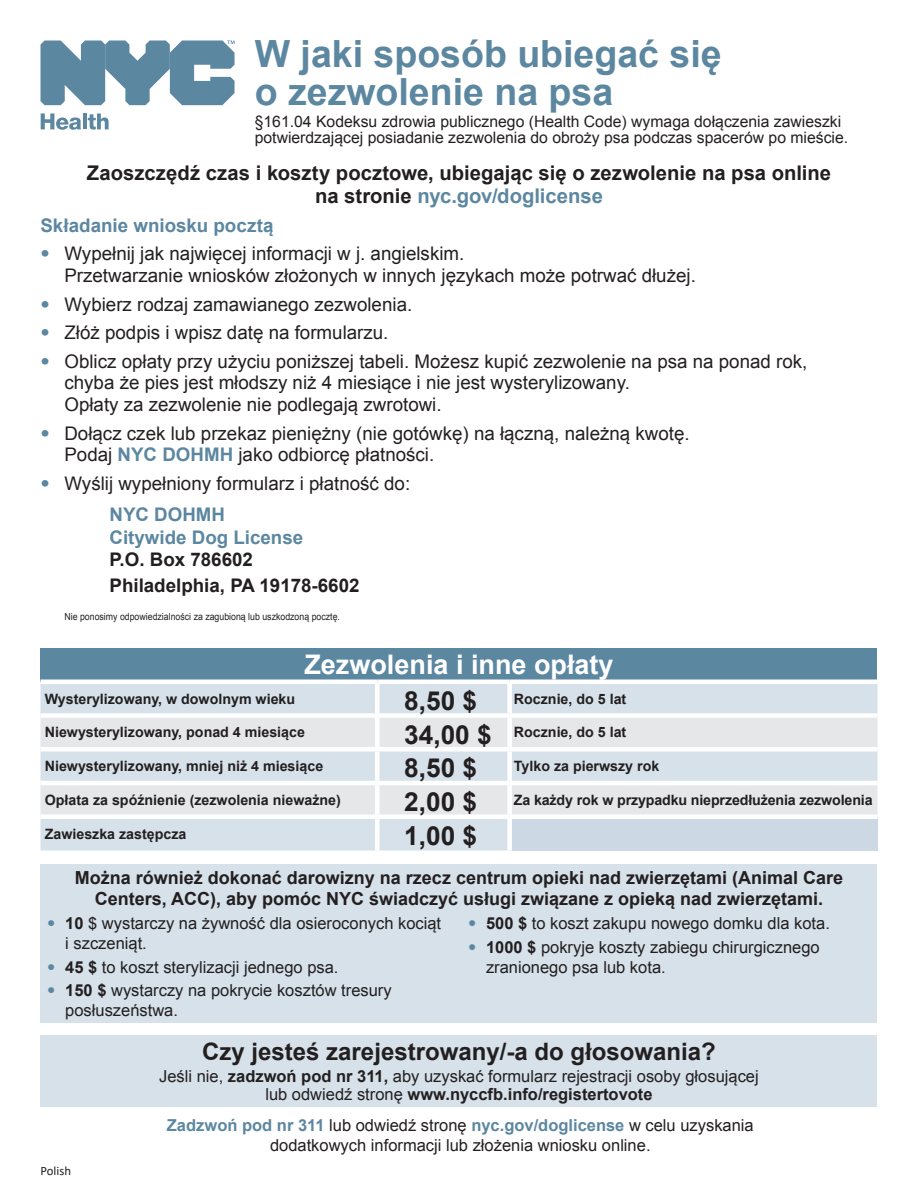
<style>
.page{position:relative;width:918px;height:1188px;background:#fff}
.page>*{position:absolute;margin:0;border:0;box-sizing:border-box;transform-origin:0 0}
.t1{font:700 37.5px/37.8px "Arial";color:#5c87a1}
.t2{font:700 27px "Arial";color:#fff}
.t3{font:700 26.25px "Arial";color:#231f20}
.t4{font:700 24px "Arial";color:#231f20}
.t5{font:700 20.25px/23.5px "Arial";color:#231f20;text-align:center}
.t6{font:18.75px/21.8px "Arial";color:#231f20}
.t7{font:700 18.75px/22.5px "Arial";color:#5c87a1}
.t8{font:700 18.75px "Arial";color:#231f20}
.t9{font:700 18px/21.8px "Arial";color:#231f20;text-align:center}
.t10{font:16.5px/19.5px "Arial";color:#231f20}
.t11{font:15.75px/15.8px "Arial";color:#231f20}
.t12{font:700 14.25px "Arial";color:#231f20}
.t13{font:12.75px "Calibri";color:#231f20}
.t14{font:9.75px "Arial";color:#231f20;scale:.9 1}
.s1{color:#5c87a1}
.s2{font-family:"Helvetica Neue LT Std";color:#5c87a1}
.s3{font-weight:700;color:#5c87a1}
.s4{color:#231f20}
.s5{font-weight:700}
</style>
<div class="page">
<div style="left:40px;top:648px;width:838px;height:34px;background:#5c87a1"></div>
<div style="left:40px;top:684px;width:838px;height:166px;background:#d6e1ea"></div>
<svg style="left:40px;top:718px;width:838px;height:96px;background:#e1e5e9"></svg>
<div style="left:510px;top:817px;width:368px;height:33px;background:#ccd9e4"></div>
<hr style="left:40px;top:680px;width:337px;height:4px;background:#fff">
<hr style="left:377px;top:680px;width:133px;height:4px;background:#fff">
<div style="left:375px;top:684px;width:5px;height:29px;background:#fff"></div>
<hr style="left:510px;top:680px;width:368px;height:4px;background:#fff">
<div style="left:507px;top:684px;width:5px;height:29px;background:#fff"></div>
<div style="left:40px;top:713px;width:337px;height:5px;background:#fff"></div>
<div style="left:377px;top:713px;width:133px;height:5px;background:#fff"></div>
<div style="left:375px;top:718px;width:5px;height:29px;background:#fff"></div>
<div style="left:510px;top:713px;width:368px;height:5px;background:#fff"></div>
<div style="left:507px;top:718px;width:5px;height:29px;background:#fff"></div>
<div style="left:40px;top:747px;width:337px;height:5px;background:#fff"></div>
<div style="left:377px;top:747px;width:133px;height:5px;background:#fff"></div>
<div style="left:375px;top:752px;width:5px;height:29px;background:#fff"></div>
<div style="left:510px;top:747px;width:368px;height:5px;background:#fff"></div>
<div style="left:507px;top:752px;width:5px;height:29px;background:#fff"></div>
<hr style="left:40px;top:781px;width:337px;height:4px;background:#fff">
<hr style="left:377px;top:781px;width:133px;height:4px;background:#fff">
<div style="left:375px;top:785px;width:5px;height:29px;background:#fff"></div>
<hr style="left:510px;top:781px;width:368px;height:4px;background:#fff">
<div style="left:507px;top:785px;width:5px;height:29px;background:#fff"></div>
<div style="left:40px;top:814px;width:337px;height:5px;background:#fff"></div>
<div style="left:377px;top:814px;width:133px;height:5px;background:#fff"></div>
<div style="left:375px;top:819px;width:5px;height:31px;background:#fff"></div>
<div style="left:510px;top:814px;width:368px;height:5px;background:#fff"></div>
<div style="left:507px;top:819px;width:5px;height:31px;background:#fff"></div>
<div style="left:40px;top:864px;width:838px;height:159px;background:#d6e1ea"></div>
<div style="left:40px;top:1035px;width:838px;height:72px;background:#d6e1ea"></div>
<svg style="left:41px;top:40px;width:194px;height:65px"></svg>
<svg style="left:41px;top:113px;width:40px;height:17px"></svg>
<hr style="left:83px;top:113px;width:4px;height:16px;background:#5c87a1">
<svg style="left:88px;top:113px;width:21px;height:17px"></svg>
<p class="t1" style="left:255px;top:36px;width:468px">W jaki sposób ubiegać się o zezwolenie na psa</p>
<p class="t11" style="left:255px;top:114px;width:595px">§161.04 Kodeksu zdrowia publicznego (Health Code) wymaga dołączenia zawieszki potwierdzającej posiadanie zezwolenia do obroży psa podczas spacerów po mieście.</p>
<p class="t5" style="left:87px;top:162px;width:746px">Zaoszczędź czas i koszty pocztowe, ubiegając się o zezwolenie na psa online na stronie <span class="s1">nyc.gov/doglicense</span></p>
<p class="t7" style="left:40px;top:215px;width:235px">Składanie wniosku pocztą</p>
<p class="t6" style="left:64px;top:243px;width:633px;text-indent:-24px"><span class="s2">•</span> Wypełnij jak najwięcej informacji w j. angielskim.<br>Przetwarzanie wniosków złożonych w innych językach może potrwać dłużej.</p>
<p class="t6" style="left:40px;top:293px;width:373px"><span class="s2">•</span> Wybierz rodzaj zamawianego zezwolenia.</p>
<p class="t6" style="left:40px;top:322px;width:350px"><span class="s2">•</span> Złóż podpis i wpisz datę na formularzu.</p>
<p class="t6" style="left:64px;top:350px;width:745px;text-indent:-24px"><span class="s2">•</span> Oblicz opłaty przy użyciu poniższej tabeli. Możesz kupić zezwolenie na psa na ponad rok, chyba że pies jest młodszy niż 4 miesiące i nie jest wysterylizowany.<br>Opłaty za zezwolenie nie podlegają zwrotowi.</p>
<p class="t6" style="left:64px;top:422px;width:627px;text-indent:-24px"><span class="s2">•</span> Dołącz czek lub przekaz pieniężny (nie gotówkę) na łączną, należną kwotę.<br>Podaj <span class="s3">NYC DOHMH</span> jako odbiorcę płatności.</p>
<p class="t6" style="left:40px;top:473px;width:371px"><span class="s2">•</span> Wyślij wypełniony formularz i płatność do:</p>
<p class="t7" style="left:110px;top:504px;width:195px">NYC DOHMH<br>Citywide Dog License<br><span class="s4">P.O. Box 786602</span></p>
<p class="t8" style="left:110px;top:573px;width:252px">Philadelphia, PA 19178-6602</p>
<p class="t14" style="left:64px;top:611px;width:308px">Nie ponosimy odpowiedzialności za zagubioną lub uszkodzoną pocztę.</p>
<p class="t2" style="left:304px;top:647px;width:311px">Zezwolenia i inne opłaty</p>
<p class="t12" style="left:45px;top:689px;width:252px">Wysterylizowany, w dowolnym wieku</p>
<p class="t3" style="left:404px;top:683px;width:74px">8,50 $</p>
<p class="t12" style="left:514px;top:689px;width:114px">Rocznie, do 5 lat</p>
<p class="t12" style="left:45px;top:723px;width:262px">Niewysterylizowany, ponad 4 miesiące</p>
<p class="t3" style="left:404px;top:717px;width:89px">34,00 $</p>
<p class="t12" style="left:514px;top:723px;width:114px">Rocznie, do 5 lat</p>
<p class="t12" style="left:45px;top:757px;width:280px">Niewysterylizowany, mniej niż 4 miesiące</p>
<p class="t3" style="left:404px;top:751px;width:74px">8,50 $</p>
<p class="t12" style="left:514px;top:757px;width:147px">Tylko za pierwszy rok</p>
<p class="t12" style="left:45px;top:790px;width:298px">Opłata za spóźnienie (zezwolenia nieważne)</p>
<p class="t3" style="left:404px;top:784px;width:74px">2,00 $</p>
<p class="t12" style="left:514px;top:790px;width:360px">Za każdy rok w przypadku nieprzedłużenia zezwolenia</p>
<p class="t12" style="left:45px;top:824px;width:143px">Zawieszka zastępcza</p>
<p class="t3" style="left:404px;top:818px;width:74px">1,00 $</p>
<p class="t9" style="left:75px;top:867px;width:770px">Można również dokonać darowizny na rzecz centrum opieki nad zwierzętami (Animal Care<br>Centers, ACC), aby pomóc NYC świadczyć usługi związane z opieką nad zwierzętami.</p>
<p class="t10" style="left:65px;top:914px;width:377px;text-indent:-18px"><span class="s2">•</span> <span class="s5">10</span> $ wystarczy na żywność dla osieroconych kociąt i szczeniąt.</p>
<p class="t10" style="left:47px;top:957px;width:293px"><span class="s2">•</span> <span class="s5">45 $</span> to koszt sterylizacji jednego psa.</p>
<p class="t10" style="left:65px;top:981px;width:328px;text-indent:-18px"><span class="s2">•</span> <span class="s5">150 $</span> wystarczy na pokrycie kosztów tresury posłuszeństwa.</p>
<p class="t10" style="left:468px;top:914px;width:363px"><span class="s2">•</span> <span class="s5">500 $</span> to koszt zakupu nowego domku dla kota.</p>
<p class="t10" style="left:486px;top:938px;width:335px;text-indent:-18px"><span class="s2">•</span> <span class="s5">1000 $</span> pokryje koszty zabiegu chirurgicznego zranionego psa lub kota.</p>
<p class="t13" style="left:40px;top:1161px;width:32px">Polish</p>
<p class="t4" style="left:202px;top:1035px;width:515px">Czy jesteś zarejestrowany/-a do głosowania?</p>
<p class="t10" style="left:159px;top:1067px;width:601px;line-height:17.9px;text-align:center">Jeśli nie, <span class="s5">zadzwoń pod nr 311,</span> aby uzyskać formularz rejestracji osoby głosującej lub odwiedź stronę <span class="s5">www.nyccfb.info/registertovote</span></p>
<p class="t10" style="left:167px;top:1115px;width:588px;text-align:center"><span class="s3">Zadzwoń pod nr 311</span> lub odwiedź stronę <span class="s3">nyc.gov/doglicense</span> w celu uzyskania dodatkowych informacji lub złożenia wniosku online.</p>
</div>
